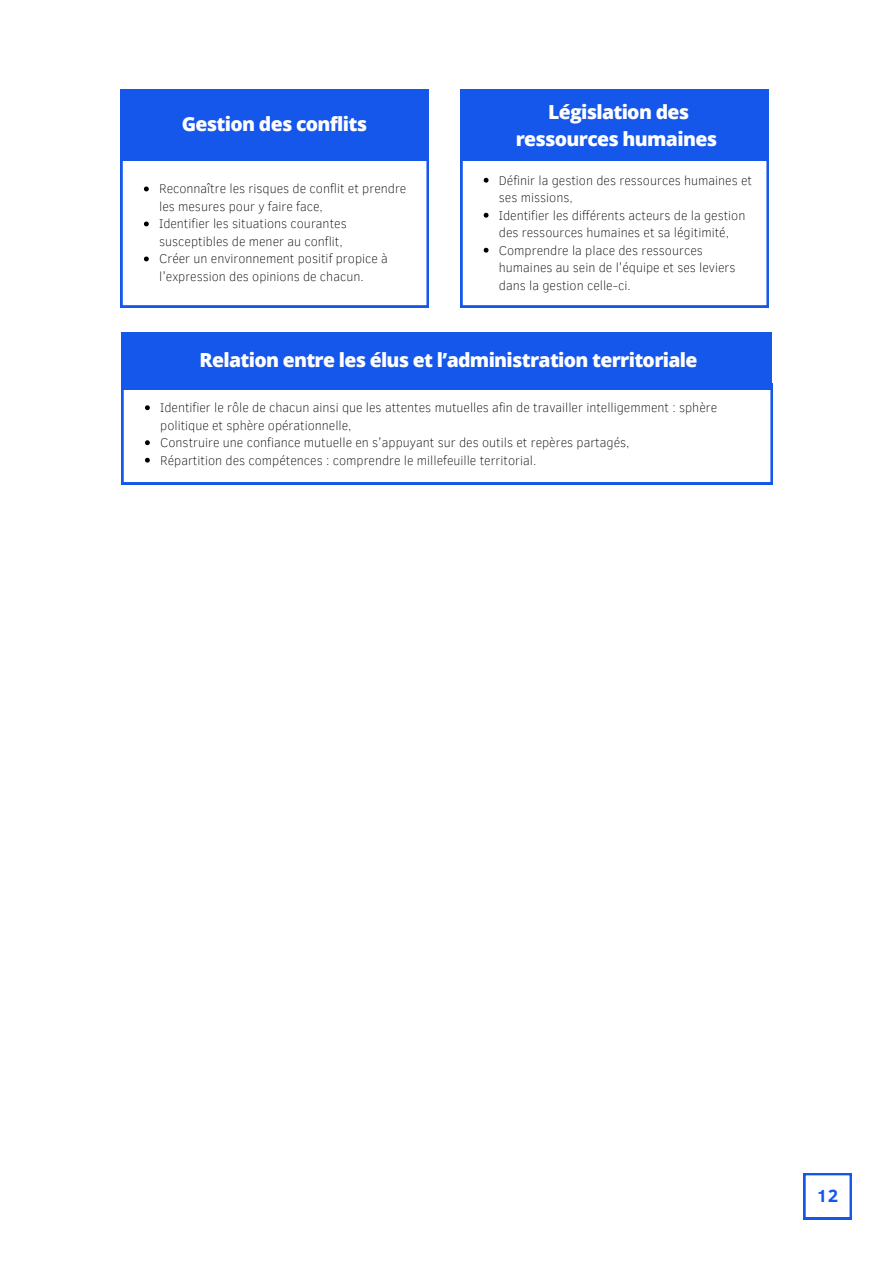
<style>
.page{position:relative;width:893px;height:1264px;background:#fff}
.page>*{position:absolute;margin:0;border:0;box-sizing:border-box;transform-origin:0 0}
.t1{font:800 19.35px/27px "Open Sans";letter-spacing:-.035em;color:#fff;text-align:center}
.t2{font:700 18px "Clear Sans";color:#1556eb}
.t3{font:100 12.9px/17.5px "Clear Sans";color:#000}
</style>
<div class="page">
<svg style="left:120px;top:160px;width:308px;height:147px"></svg>
<div style="left:120px;top:89px;width:309px;height:71px;background:#1556eb"></div>
<svg style="left:460px;top:160px;width:308px;height:147px"></svg>
<div style="left:460px;top:89px;width:309px;height:71px;background:#1556eb"></div>
<svg style="left:121px;top:390px;width:651px;height:94px"></svg>
<div style="left:121px;top:332px;width:651px;height:58px;background:#1556eb"></div>
<svg style="left:144px;top:186px;width:5px;height:5px"></svg>
<svg style="left:144px;top:221px;width:5px;height:5px"></svg>
<svg style="left:144px;top:256px;width:5px;height:5px"></svg>
<svg style="left:483px;top:178px;width:5px;height:5px"></svg>
<svg style="left:483px;top:213px;width:5px;height:5px"></svg>
<svg style="left:483px;top:248px;width:5px;height:5px"></svg>
<svg style="left:145px;top:405px;width:5px;height:5px"></svg>
<svg style="left:145px;top:440px;width:5px;height:5px"></svg>
<svg style="left:145px;top:458px;width:5px;height:4px"></svg>
<svg style="left:803px;top:1173px;width:48px;height:46px"></svg>
<h1 class="t1" style="left:182px;top:109px;width:187px">Gestion des conflits</h1>
<h1 class="t1" style="left:516px;top:98px;width:203px">Législation des ressources humaines</h1>
<p class="t3" style="left:159px;top:179px;width:249px">Reconnaître les risques de conflit et prendre les mesures pour y faire face,<br>Identifier les situations courantes susceptibles de mener au conflit,<br>Créer un environnement positif propice à l'expression des opinions de chacun.</p>
<p class="t3" style="left:499px;top:171px;width:255px">Définir la gestion des ressources humaines et ses missions,<br>Identifier les différents acteurs de la gestion des ressources humaines et sa légitimité, Comprendre la place des ressources humaines au sein de l'équipe et ses leviers dans la gestion celle-ci.</p>
<h1 class="t1" style="left:200px;top:346px;width:499px">Relation entre les élus et l’administration territoriale</h1>
<p class="t3" style="left:160px;top:398px;width:558px">Identifier le rôle de chacun ainsi que les attentes mutuelles afin de travailler intelligemment : sphère politique et sphère opérationnelle,<br>Construire une confiance mutuelle en s'appuyant sur des outils et repères partagés,<br>Répartition des compétences : comprendre le millefeuille territorial.</p>
<h2 class="t2" style="left:816px;top:1182px;width:23px">12</h2>
</div>
